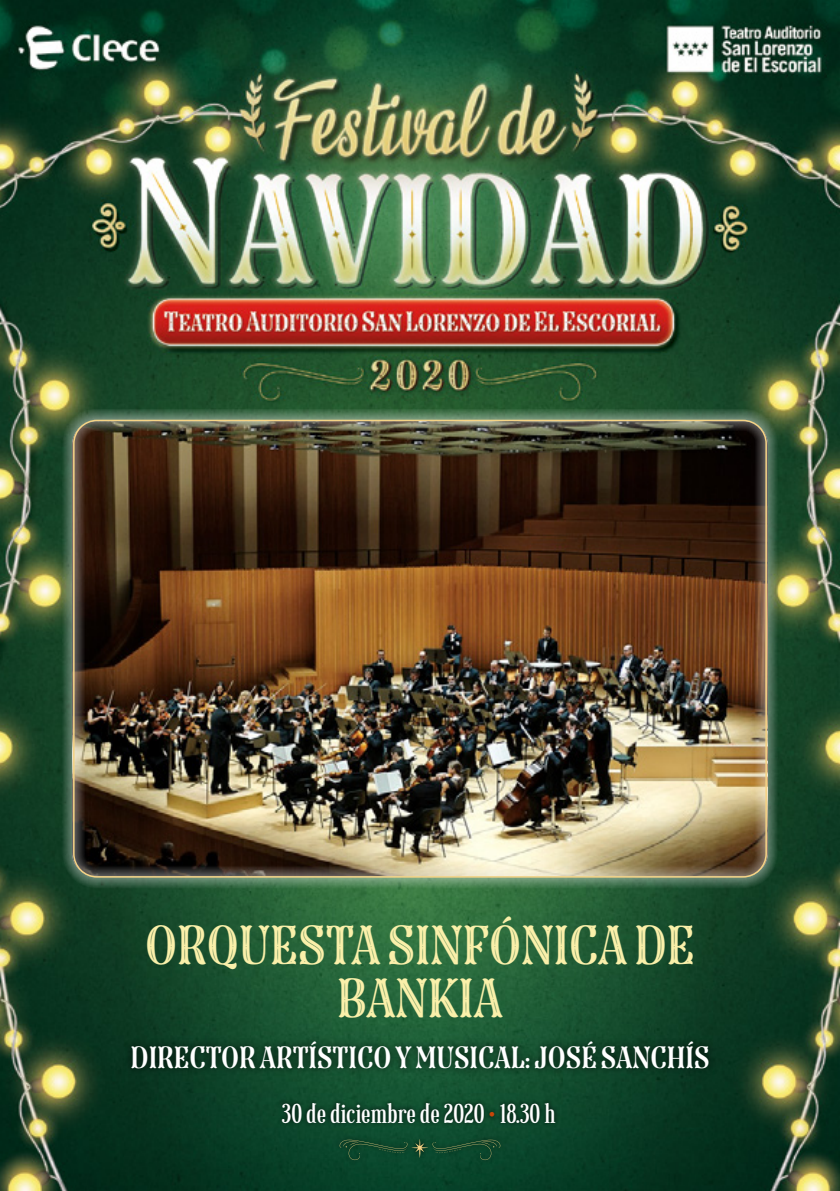
<style>
.page{position:relative;width:840px;height:1191px;background:#fff}
.page>*{position:absolute;margin:0;border:0;box-sizing:border-box;transform-origin:0 0}
.t1{font:47.2px/53px "Dress Combo Two";color:#faf0aa;text-align:center}
.t2{font:26.4px "Dress Base";color:#fff}
.t3{font:26.4px "Ultramarina";letter-spacing:-.005em;color:#fff}
.s1{font-family:"Trenda";font-weight:900;font-size:15.2px;color:#c74709}
</style>
<div class="page">
<img style="left:0;top:0;width:839px;height:1191px">
<div style="left:62px;top:409px;width:715px;height:479px;background:#fff;opacity:.75"></div>
<div style="left:73px;top:420px;width:693px;height:457px;border:2px solid #f5d385;border-radius:23px"></div>
<div style="left:278px;top:1098px;width:281px;height:28px;background:#000;opacity:.75"></div>
<div style="left:334px;top:1134px;width:171px;height:31px;background:#0b482d"></div>
<svg style="left:339px;top:1139px;width:161px;height:21px"></svg>
<div style="left:124px;top:1033px;width:592px;height:43px;background:#000;opacity:.75"></div>
<h1 class="t1" style="left:145px;top:922px;width:551px">ORQUESTA SINFÓNICA DE<br>BANKIA</h1>
<p class="t2" style="left:130px;top:1040px;width:580px">DIRECTOR ARTÍSTICO Y MUSICAL: JOSÉ SANCHÍS</p>
<p class="t3" style="left:281px;top:1097px;width:276px">30 de diciembre de 2020 <span class="s1">•</span> 18.30 h</p>
</div>
